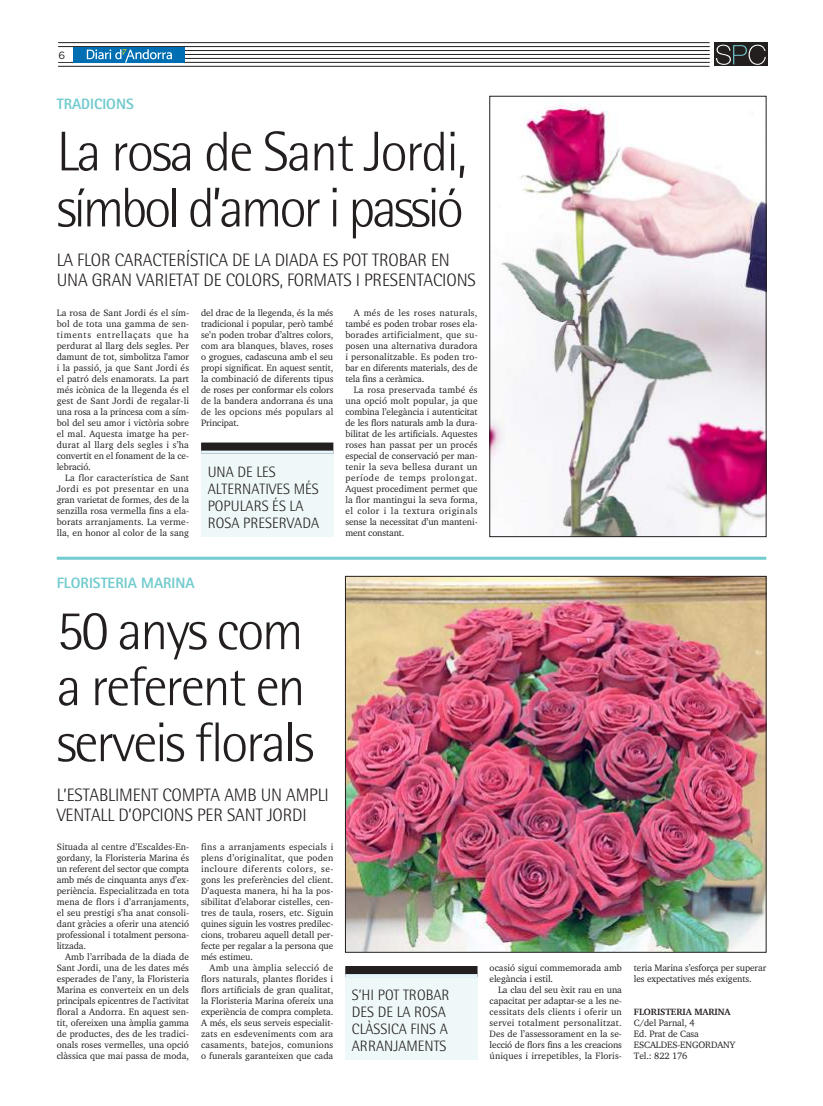
<style>
.page{position:relative;width:823px;height:1106px;background:#fff}
.page>*{position:absolute;margin:0;border:0;box-sizing:border-box;transform-origin:0 0}
.t1{font:300 56px/56px "Rotis Semi Sans";letter-spacing:-.04em;color:#241f1f}
.t2{font:300 18px/20px "Rotis Semi Sans";letter-spacing:-.01em;color:#241f1f}
.t3{font:300 15px/17px "Rotis Semi Sans";color:#241f1f}
.t4{font:800 15px "Rotis Sans Serif";color:#72cbce}
.t5{font:10.5px "Gotham";color:#241f1f}
.t6{font:9.3px/11px "Charter";letter-spacing:-.005em;color:#241f1f;text-align:justify}
.t7{font:700 9.3px "Charter";letter-spacing:-.01em;color:#241f1f}
</style>
<div class="page">
<hr style="left:58px;top:66px;width:651px;height:1px;background:#241f1f">
<hr style="left:58px;top:62px;width:651px;height:1px;background:#241f1f">
<hr style="left:74px;top:58px;width:635px;height:1px;background:#241f1f">
<hr style="left:74px;top:54px;width:635px;height:1px;background:#241f1f">
<hr style="left:74px;top:50px;width:635px;height:1px;background:#241f1f">
<hr style="left:58px;top:42px;width:651px;height:1px;background:#241f1f">
<hr style="left:58px;top:46px;width:651px;height:1px;background:#241f1f">
<div style="left:73px;top:47px;width:111px;height:15px;background:#006eb2"></div>
<svg style="left:87px;top:49px;width:85px;height:13px"></svg>
<svg style="left:714px;top:43px;width:53px;height:23px"></svg>
<svg style="left:715px;top:45px;width:50px;height:20px"></svg>
<img style="left:491px;top:100px;width:272px;height:435px">
<div style="left:489px;top:96px;width:276px;height:441px;border:1px solid #241f1f"></div>
<div style="left:201px;top:454px;width:132px;height:82px;background:#eef8f8"></div>
<div style="left:201px;top:442px;width:132px;height:11px;background:#241f1f"></div>
<hr style="left:201px;top:450px;width:132px;height:3px;background:#e5f5fd">
<img style="left:347px;top:578px;width:416px;height:372px">
<div style="left:345px;top:576px;width:420px;height:376px;border:1px solid #241f1f"></div>
<div style="left:345px;top:977px;width:132px;height:82px;background:#eef8f8"></div>
<div style="left:345px;top:966px;width:132px;height:11px;background:#241f1f"></div>
<hr style="left:345px;top:974px;width:132px;height:3px;background:#e5f5fd">
<hr style="left:57px;top:556px;width:708px;height:3px;background:#72cbce">
<p class="t5" style="left:58px;top:48px;width:8px">6</p>
<h3 class="t4" style="left:57px;top:95px;width:78px">TRADICIONS</h3>
<h1 class="t1" style="left:57px;top:123px;width:411px">La rosa de Sant Jordi, símbol d’amor i passió</h1>
<h2 class="t2" style="left:57px;top:250px;width:420px">LA FLOR CARACTERÍSTICA DE LA DIADA ES POT TROBAR EN<br>UNA GRAN VARIETAT DE COLORS, FORMATS I PRESENTACIONS</h2>
<p class="t6" style="left:57px;top:307px;width:134px">La rosa de Sant Jordi és el sím&shy;bol de tota una gamma de sen&shy;timents entrellaçats que ha perdurat al llarg dels segles. Per damunt de tot, simbolitza l’amor i la passió, ja que Sant Jordi és el patró dels enamorats. La part més icònica de la llegenda és el gest de Sant Jordi de regalar-li una rosa a la princesa com a sím&shy;bol del seu amor i victòria sobre el mal. Aquesta imatge ha per&shy;durat al llarg dels segles i s’ha convertit en el fonament de la ce&shy;lebració.</p>
<p class="t6" style="left:57px;top:472px;width:134px;text-indent:9px">La flor característica de Sant Jordi es pot presentar en una gran varietat de formes, des de la senzilla rosa vermella fins a ela&shy;borats arranjaments. La verme&shy;lla, en honor al color de la sang</p>
<p class="t6" style="left:201px;top:307px;width:134px">del drac de la llegenda, és la més tradicional i popular, però també se’n poden trobar d’altres colors, com ara blanques, blaves, roses o grogues, cadascuna amb el seu propi significat. En aquest sentit, la combinació de diferents tipus de roses per conformar els colors de la bandera andorrana és una de les opcions més populars al Principat.</p>
<p class="t6" style="left:345px;top:307px;width:134px;text-indent:9px">A més de les roses naturals, també es poden trobar roses ela&shy;borades artificialment, que su&shy;posen una alternativa duradora i personalitzable. Es poden tro&shy;bar en diferents materials, des de tela fins a ceràmica.</p>
<p class="t6" style="left:345px;top:384px;width:134px;text-indent:9px">La rosa preservada també és una opció molt popular, ja que combina l’elegància i autenticitat de les flors naturals amb la dura&shy;bilitat de les artificials. Aquestes roses han passat per un procés especial de conservació per man&shy;tenir la seva bellesa durant un període de temps prolongat.<br>Aquest procediment permet que la flor mantingui la seva forma, el color i la textura originals sense la necessitat d’un manteni&shy;ment constant.</p>
<h3 class="t3" style="left:207px;top:463px;width:113px">UNA DE LES<br>ALTERNATIVES MÉS<br>POPULARS ÉS LA<br>ROSA PRESERVADA</h3>
<h3 class="t4" style="left:57px;top:573px;width:139px">FLORISTERIA MARINA</h3>
<h1 class="t1" style="left:57px;top:602px;width:258px">50 anys com a referent en serveis florals</h1>
<h2 class="t2" style="left:57px;top:785px;width:273px">L’ESTABLIMENT COMPTA AMB UN AMPLI<br>VENTALL D’OPCIONS PER SANT JORDI</h2>
<p class="t6" style="left:57px;top:841px;width:134px">Situada al centre d’Escaldes-En&shy;gordany, la Floristeria Marina és un referent del sector que compta amb més de cinquanta anys d’ex&shy;periència. Especialitzada en tota mena de flors i d’arranjaments, el seu prestigi s’ha anat consoli&shy;dant gràcies a oferir una atenció professional i totalment persona&shy;litzada.</p>
<p class="t6" style="left:57px;top:951px;width:134px;text-indent:9px">Amb l’arribada de la diada de Sant Jordi, una de les dates més esperades de l’any, la Floristeria Marina es converteix en un dels principals epicentres de l’activitat floral a Andorra. En aquest sen&shy;tit, ofereixen una àmplia gamma de productes, des de les tradici&shy;onals roses vermelles, una opció clàssica que mai passa de moda,</p>
<p class="t6" style="left:201px;top:841px;width:134px">fins a arranjaments especials i plens d’originalitat, que poden incloure diferents colors, se&shy;gons les preferències del client.<br>D’aquesta manera, hi ha la pos&shy;sibilitat d’elaborar cistelles, cen&shy;tres de taula, rosers, etc. Siguin quines siguin les vostres predilec&shy;cions, trobareu aquell detall per&shy;fecte per regalar a la persona que més estimeu.</p>
<p class="t6" style="left:201px;top:962px;width:134px;text-indent:9px">Amb una àmplia selecció de flors naturals, plantes florides i flors artificials de gran qualitat, la Floristeria Marina ofereix una experiència de compra completa.<br>A més, els seus serveis especialit&shy;zats en esdeveniments com ara casaments, batejos, comunions o funerals garanteixen que cada</p>
<p class="t6" style="left:489px;top:962px;width:134px">ocasió sigui commemorada amb elegància i estil.</p>
<p class="t6" style="left:489px;top:984px;width:134px;text-indent:9px">La clau del seu èxit rau en una capacitat per adaptar-se a les ne&shy;cessitats dels clients i oferir un servei totalment personalitzat.<br>Des de l’assessorament en la se&shy;lecció de flors fins a les creacions úniques i irrepetibles, la Floris-</p>
<h3 class="t3" style="left:351px;top:986px;width:99px">S’HI POT TROBAR<br>DES DE LA ROSA<br>CLÀSSICA FINS A<br>ARRANJAMENTS</h3>
<p class="t6" style="left:633px;top:962px;width:134px">teria Marina s’esforça per superar les expectatives més exigents.</p>
<p class="t7" style="left:633px;top:1006px;width:98px">FLORISTERIA MARINA</p>
<p class="t6" style="left:633px;top:1017px;width:103px;text-align:left">C/del Parnal, 4<br>Ed. Prat de Casa<br>ESCALDES-ENGORDANY<br>Tel.: 822 176</p>
</div>
